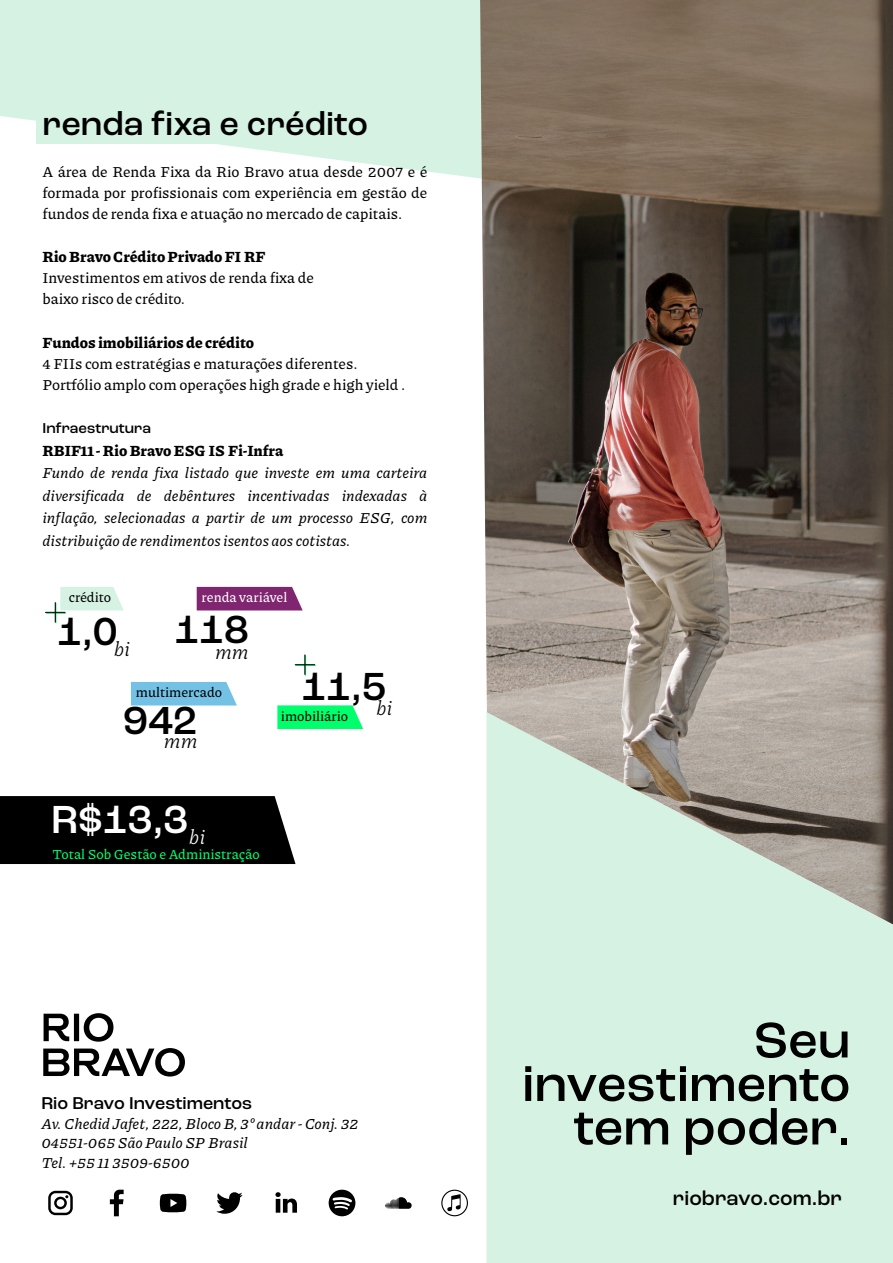
<style>
.page{position:relative;width:893px;height:1263px;background:#fff}
.page>*{position:absolute;margin:0;border:0;box-sizing:border-box;transform-origin:0 0}
.t1{font:500 52.5px "Roc Grotesk";color:#000}
.t2{font:500 41.1px "Roc Grotesk";color:#000}
.t3{font:500 41.1px "Roc Grotesk";color:#fff}
.t4{font:500 34.5px "Roc Grotesk";color:#000}
.t5{font:500 21px "Roc Grotesk";color:#000}
.t6{font:italic 300 20.1px "Piazzolla";color:#000}
.t7{font:italic 300 20.1px "Piazzolla";color:#fff}
.t8{font:500 18px "Roc Grotesk";color:#000}
.t9{font:500 15px/21px "Piazzolla";color:#000;text-align:justify}
.t10{font:italic 500 15px/22.5px "Piazzolla";color:#000;text-align:justify}
.t11{font:900 15px "Piazzolla";color:#000}
.t12{font:500 15px "Roc Grotesk";color:#000}
.t13{font:500 13.65px "Piazzolla";color:#000}
.t14{font:500 13.65px "Piazzolla";color:#00ff6d}
.t15{font:500 13.65px "Piazzolla";color:#fff}
</style>
<div class="page">
<svg style="left:0;top:0;width:480px;height:179px;fill:#d5f2e3"></svg>
<div style="left:486px;top:924px;width:407px;height:339px;background:#d5f2e3"></div>
<svg style="left:110px;top:1190px;width:14px;height:26px"></svg>
<svg style="left:160px;top:1194px;width:26px;height:18px"></svg>
<svg style="left:216px;top:1192px;width:27px;height:22px"></svg>
<svg style="left:329px;top:1190px;width:26px;height:26px"></svg>
<svg style="left:385px;top:1197px;width:27px;height:12px"></svg>
<svg style="left:275px;top:1192px;width:22px;height:21px"></svg>
<svg style="left:441px;top:1190px;width:27px;height:26px"></svg>
<svg style="left:48px;top:1191px;width:25px;height:24px"></svg>
<svg style="left:43px;top:1013px;width:142px;height:63px"></svg>
<img style="left:480px;top:0;width:413px;height:924px">
<div style="left:36px;top:106px;width:391px;height:38px;background:#d5f2e3"></div>
<svg style="left:295px;top:655px;width:20px;height:20px"></svg>
<svg style="left:277px;top:705px;width:86px;height:24px;background:#14ff78"></svg>
<div style="left:197px;top:587px;width:106px;height:23px;background:#802670"></div>
<div style="left:131px;top:682px;width:106px;height:23px;background:#73c2e6"></div>
<svg style="left:45px;top:587px;width:79px;height:36px"></svg>
<div style="left:0;top:796px;width:296px;height:68px;background:#000"></div>
<p class="t4" style="left:43px;top:102px;width:327px">renda fixa e crédito</p>
<p class="t9" style="left:43px;top:161px;width:386px">A área de Renda Fixa da Rio Bravo atua desde 2007 e é formada por profissionais com experiência em gestão de fundos de renda fixa e atuação no mercado de capitais.</p>
<p class="t11" style="left:43px;top:248px;width:224px">Rio Bravo Crédito Privado FI RF</p>
<p class="t9" style="left:43px;top:267px;width:273px">Investimentos em ativos de renda fixa de</p>
<p class="t9" style="left:43px;top:288px;width:144px">baixo risco de crédito.</p>
<p class="t11" style="left:43px;top:334px;width:213px">Fundos imobiliários de crédito</p>
<p class="t9" style="left:43px;top:353px;width:364px">4 FIIs com estratégias e maturações diferentes.<br>Portfólio amplo com operações high grade e high yield .</p>
<p class="t12" style="left:43px;top:419px;width:110px">Infraestrutura</p>
<p class="t11" style="left:43px;top:442px;width:242px">RBIF11 - Rio Bravo ESG IS Fi-Infra</p>
<p class="t10" style="left:43px;top:462px;width:386px">Fundo de renda fixa listado que investe em uma carteira diversificada de debêntures incentivadas indexadas à inflação, selecionadas a partir de um processo ESG, com distribuição de rendimentos isentos aos cotistas.</p>
<p class="t13" style="left:69px;top:589px;width:44px">crédito</p>
<p class="t2" style="left:57px;top:606px;width:62px">1,0</p>
<p class="t6" style="left:114px;top:637px;width:18px">bi</p>
<p class="t15" style="left:202px;top:589px;width:87px">renda variável</p>
<p class="t2" style="left:174px;top:604px;width:76px">118</p>
<p class="t6" style="left:215px;top:640px;width:35px">mm</p>
<p class="t13" style="left:136px;top:684px;width:88px">multimercado</p>
<p class="t2" style="left:123px;top:695px;width:76px">942</p>
<p class="t6" style="left:164px;top:730px;width:35px">mm</p>
<p class="t3" style="left:51px;top:794px;width:139px">R$13,3</p>
<p class="t7" style="left:189px;top:825px;width:18px">bi</p>
<p class="t14" style="left:53px;top:846px;width:209px">Total Sob Gestão e Administração</p>
<p class="t2" style="left:301px;top:661px;width:87px">11,5</p>
<p class="t13" style="left:281px;top:708px;width:69px">imobiliário</p>
<p class="t6" style="left:376px;top:696px;width:18px">bi</p>
<p class="t8" style="left:41px;top:1092px;width:212px">Rio Bravo Investimentos</p>
<p class="t10" style="left:41px;top:1112px;width:318px">Av. Chedid Jafet, 222, Bloco B, 3º andar - Conj. 32</p>
<p class="t10" style="left:41px;top:1131px;width:208px">04551-065 São Paulo SP Brasil</p>
<p class="t10" style="left:41px;top:1151px;width:150px">Tel. +55 11 3509-6500</p>
<p class="t1" style="left:754px;top:1008px;width:98px">Seu</p>
<p class="t1" style="left:522px;top:1051px;width:330px">investimento</p>
<p class="t1" style="left:574px;top:1095px;width:278px">tem poder.</p>
<p class="t5" style="left:673px;top:1185px;width:170px">riobravo.com.br</p>
</div>
